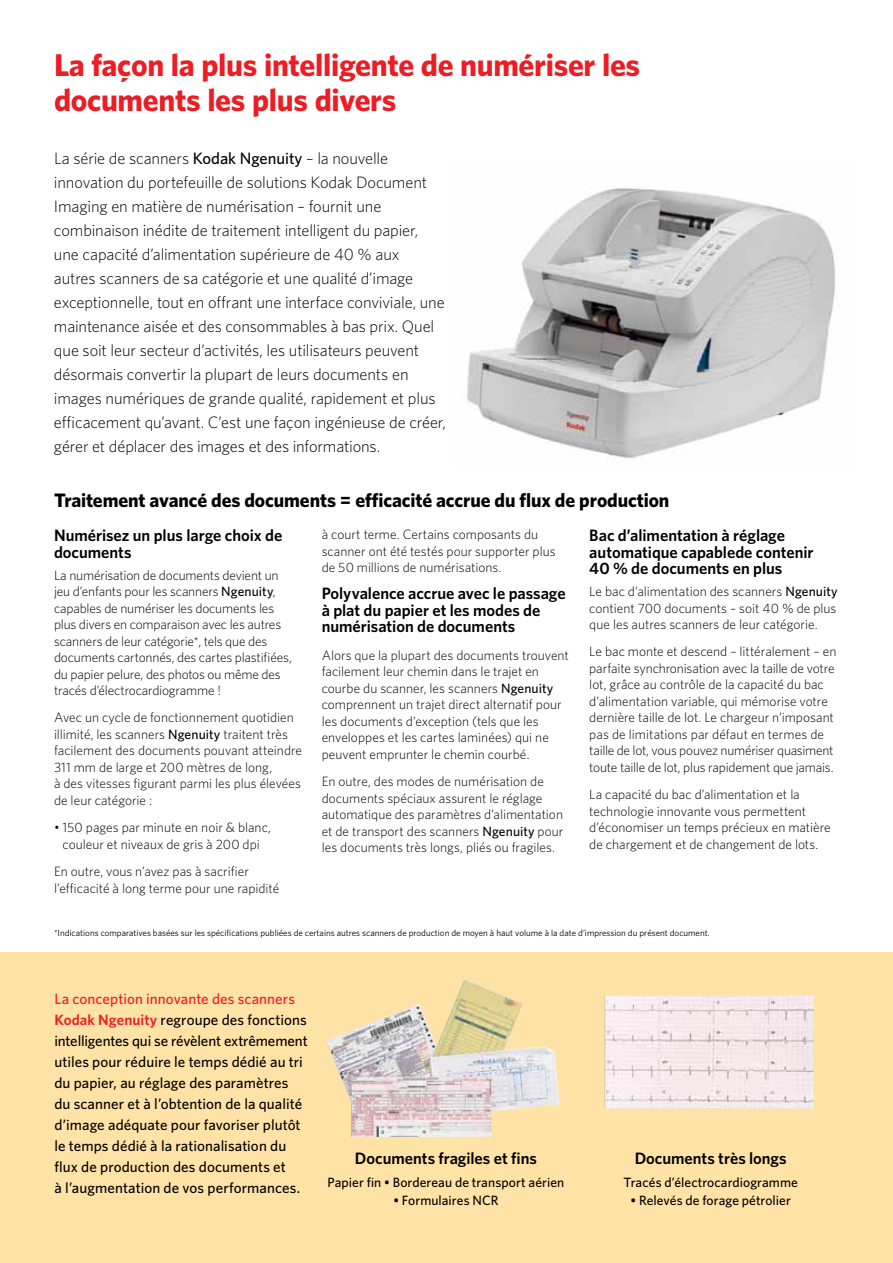
<style>
.page{position:relative;width:893px;height:1263px;background:#fff}
.page>*{position:absolute;margin:0;border:0;box-sizing:border-box;transform-origin:0 0}
.t1{font:700 31.5px/34.5px "Whitney K";letter-spacing:-.01em;color:#ed1d24}
.t2{font:700 19.5px "Whitney K";letter-spacing:-.005em;color:#000}
.t3{font:300 16.5px/24px "Whitney K";letter-spacing:-.01em;color:#000}
.t4{font:600 16.5px/16.5px "Whitney K";color:#000}
.t5{font:500 15px/21px "Whitney K";letter-spacing:.005em;color:#000}
.t6{font:300 13.5px/16.5px "Whitney K";color:#000}
.t7{font:500 13.5px "Whitney K";letter-spacing:.005em;color:#000}
.t8{font:9px "Whitney K";color:#000}
.s1{font-weight:500}
.s2{color:#ed1d24}
.s3{font-weight:600;color:#ed1d24}
</style>
<div class="page">
<img style="left:467px;top:188px;width:369px;height:271px">
<div style="left:0;top:952px;width:893px;height:311px;background:#ffe2a5"></div>
<img style="left:326px;top:979px;width:234px;height:158px">
<img style="left:605px;top:996px;width:209px;height:113px">
<h1 class="t1" style="left:54px;top:47px;width:588px">La façon la plus intelligente de numériser les documents les plus divers</h1>
<p class="t3" style="left:54px;top:145px;width:393px">La série de scanners <span class="s1">Kodak Ngenuity</span> – la nouvelle innovation du portefeuille de solutions Kodak Document Imaging en matière de numérisation – fournit une combinaison inédite de traitement intelligent du papier, une capacité d’alimentation supérieure de 40 % aux<br>autres scanners de sa catégorie et une qualité d’image exceptionnelle, tout en offrant une interface conviviale, une maintenance aisée et des consommables à bas prix. Quel que soit leur secteur d’activités, les utilisateurs peuvent désormais convertir la plupart de leurs documents en images numériques de grande qualité, rapidement et plus efficacement qu’avant. C’est une façon ingénieuse de créer, gérer et déplacer des images et des informations.</p>
<h2 class="t2" style="left:54px;top:489px;width:617px">Traitement avancé des documents = efficacité accrue du flux de production</h2>
<p class="t4" style="left:54px;top:527px;width:230px">Numérisez un plus large choix de documents</p>
<p class="t6" style="left:54px;top:566px;width:239px">La numérisation de documents devient un jeu d’enfants pour les scanners <span class="s1">Ngenuity</span>, capables de numériser les documents les plus divers en comparaison avec les autres scanners de leur catégorie*, tels que des documents cartonnés, des cartes plastifiées, du papier pelure, des photos ou même des tracés d’électrocardiogramme !</p>
<p class="t6" style="left:54px;top:709px;width:250px">Avec un cycle de fonctionnement quotidien illimité, les scanners <span class="s1">Ngenuity</span> traitent très facilement des documents pouvant atteindre 311 mm de large et 200 mètres de long,<br>à des vitesses figurant parmi les plus élevées de leur catégorie :</p>
<p class="t6" style="left:54px;top:819px;width:218px;text-align:center">• 150 pages par minute en noir &amp; blanc, couleur et niveaux de gris à 200 dpi</p>
<p class="t6" style="left:54px;top:863px;width:227px">En outre, vous n’avez pas à sacrifier l’efficacité à long terme pour une rapidité</p>
<p class="t4" style="left:589px;top:527px;width:226px">Bac d’alimentation à réglage automatique capablede contenir<br>40 % de documents en plus</p>
<p class="t6" style="left:589px;top:583px;width:250px;text-align:justify">Le bac d’alimentation des scanners <span class="s1">Ngenuity </span>contient 700 documents – soit 40 % de plus que les autres scanners de leur catégorie.</p>
<p class="t6" style="left:589px;top:643px;width:249px">Le bac monte et descend – littéralement – en parfaite synchronisation avec la taille de votre lot, grâce au contrôle de la capacité du bac d’alimentation variable, qui mémorise votre dernière taille de lot. Le chargeur n’imposant pas de limitations par défaut en termes de taille de lot, vous pouvez numériser quasiment toute taille de lot, plus rapidement que jamais.</p>
<p class="t6" style="left:589px;top:786px;width:243px">La capacité du bac d’alimentation et la technologie innovante vous permettent d’économiser un temps précieux en matière de chargement et de changement de lots.</p>
<p class="t6" style="left:322px;top:526px;width:235px">à court terme. Certains composants du scanner ont été testés pour supporter plus de 50 millions de numérisations.</p>
<p class="t4" style="left:322px;top:585px;width:246px">Polyvalence accrue avec le passage à plat du papier et les modes de numérisation de documents</p>
<p class="t6" style="left:322px;top:647px;width:249px">Alors que la plupart des documents trouvent facilement leur chemin dans le trajet en courbe du scanner, les scanners <span class="s1">Ngenuity </span>comprennent un trajet direct alternatif pour les documents d’exception (tels que les enveloppes et les cartes laminées) qui ne peuvent emprunter le chemin courbé.</p>
<p class="t6" style="left:322px;top:773px;width:243px">En outre, des modes de numérisation de documents spéciaux assurent le réglage automatique des paramètres d’alimentation et de transport des scanners <span class="s1">Ngenuity</span> pour les documents très longs, pliés ou fragiles.</p>
<p class="t8" style="left:54px;top:928px;width:657px">*Indications comparatives basées sur les spécifications publiées de certains autres scanners de production de moyen à haut volume à la date d’impression du présent document.</p>
<p class="t5" style="left:54px;top:987px;width:255px"><span class="s2">La conception innovante des scanners </span><span class="s3">Kodak Ngenuity</span> regroupe des fonctions intelligentes qui se révèlent extrêmement utiles pour réduire le temps dédié au tri du papier, au réglage des paramètres du scanner et à l’obtention de la qualité d’image adéquate pour favoriser plutôt le temps dédié à la rationalisation du flux de production des documents et<br>à l’augmentation de vos performances.</p>
<p class="t4" style="left:355px;top:1149px;width:184px">Documents fragiles et fins</p>
<p class="t7" style="left:327px;top:1174px;width:238px">Papier fin • Bordereau de transport aérien</p>
<p class="t7" style="left:393px;top:1192px;width:107px">• Formulaires NCR</p>
<p class="t4" style="left:635px;top:1149px;width:154px">Documents très longs</p>
<p class="t7" style="left:624px;top:1174px;width:176px">Tracés d’électrocardiogramme</p>
<p class="t7" style="left:631px;top:1192px;width:162px">• Relevés de forage pétrolier</p>
</div>
